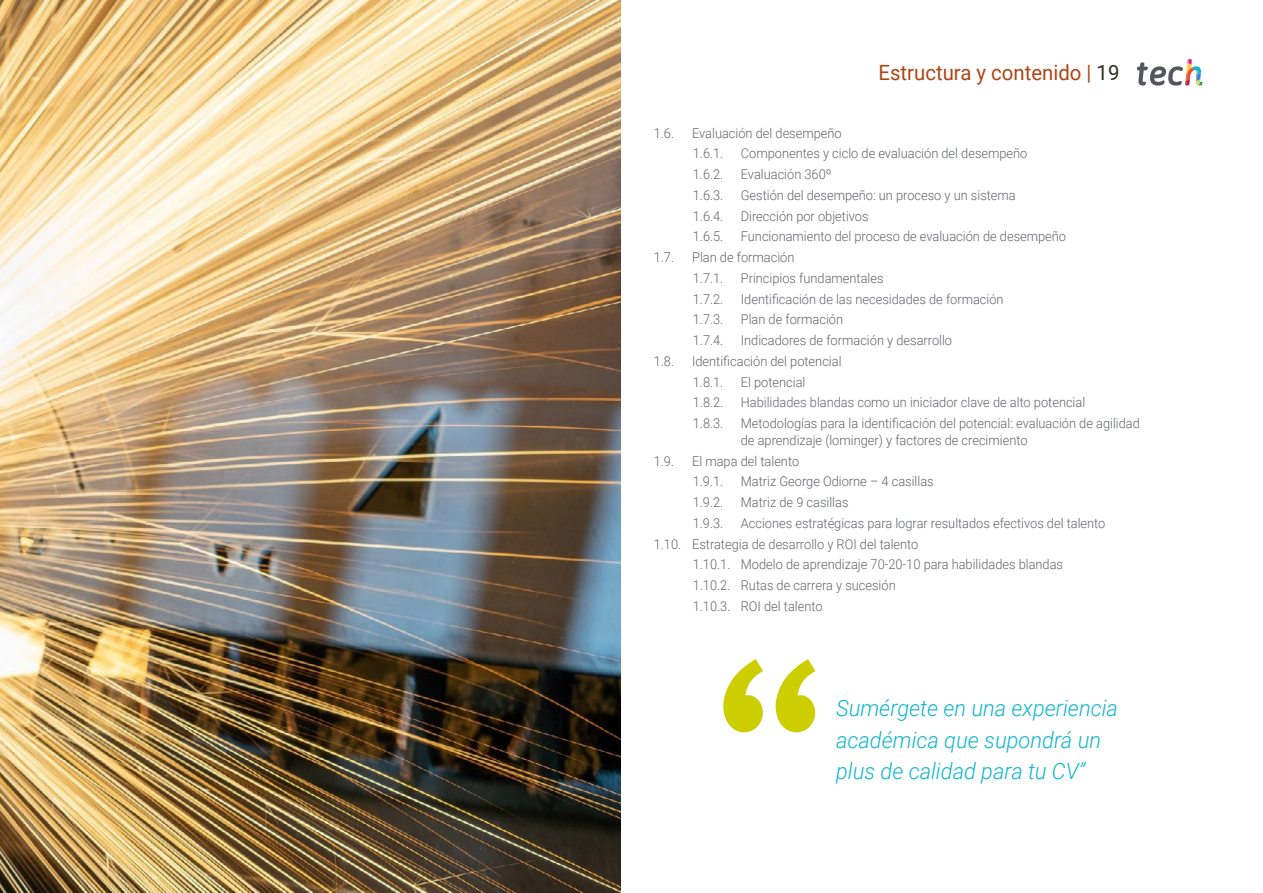
<style>
.page{position:relative;width:1263px;height:893px;background:#fff}
.page>*{position:absolute;margin:0;border:0;box-sizing:border-box;transform-origin:0 0}
.t1{font:italic 300 22.5px/31.5px "Roboto";color:#0fb6cf}
.t2{font:21px "Roboto";color:#ae4615}
.t3{font:300 13.5px/20.7px "Roboto";color:#61646a;scale:.95 1}
.s1{color:#312e20}
</style>
<div class="page">
<img style="left:0;top:0;width:621px;height:893px">
<svg style="left:1137px;top:59px;width:65px;height:27px"></svg>
<svg style="left:723px;top:659px;width:92px;height:73px"></svg>
<h2 class="t2" style="left:878px;top:57px;width:242px">Estructura y contenido | <span class="s1">19</span></h2>
<p class="t3" style="left:654px;top:122px;width:23px">1.6.</p>
<p class="t3" style="left:692px;top:122px;width:159px">Evaluación del desempeño<br>1.6.1.</p>
<p class="t3" style="left:741px;top:143px;width:303px">Componentes y ciclo de evaluación del desempeño</p>
<p class="t3" style="left:693px;top:164px;width:34px">1.6.2.</p>
<p class="t3" style="left:741px;top:164px;width:97px">Evaluación 360º</p>
<p class="t3" style="left:693px;top:184px;width:34px">1.6.3.</p>
<p class="t3" style="left:741px;top:184px;width:291px">Gestión del desempeño: un proceso y un sistema</p>
<p class="t3" style="left:693px;top:205px;width:34px">1.6.4.</p>
<p class="t3" style="left:741px;top:205px;width:136px">Dirección por objetivos</p>
<p class="t3" style="left:693px;top:226px;width:34px">1.6.5.</p>
<p class="t3" style="left:741px;top:226px;width:344px">Funcionamiento del proceso de evaluación de desempeño</p>
<p class="t3" style="left:654px;top:247px;width:23px">1.7.</p>
<p class="t3" style="left:692px;top:247px;width:109px">Plan de formación<br>1.7.1.</p>
<p class="t3" style="left:741px;top:267px;width:152px">Principios fundamentales</p>
<p class="t3" style="left:693px;top:288px;width:34px">1.7.2.</p>
<p class="t3" style="left:741px;top:288px;width:278px">Identificación de las necesidades de formación</p>
<p class="t3" style="left:693px;top:309px;width:34px">1.7.3.</p>
<p class="t3" style="left:741px;top:309px;width:109px">Plan de formación</p>
<p class="t3" style="left:693px;top:330px;width:34px">1.7.4.</p>
<p class="t3" style="left:741px;top:330px;width:224px">Indicadores de formación y desarrollo</p>
<p class="t3" style="left:654px;top:350px;width:23px">1.8.</p>
<p class="t3" style="left:692px;top:350px;width:159px">Identificación del potencial<br>1.8.1.</p>
<p class="t3" style="left:741px;top:371px;width:69px">El potencial</p>
<p class="t3" style="left:693px;top:392px;width:34px">1.8.2.</p>
<p class="t3" style="left:741px;top:392px;width:364px">Habilidades blandas como un iniciador clave de alto potencial</p>
<p class="t3" style="left:693px;top:413px;width:34px">1.8.3.</p>
<p class="t3" style="left:741px;top:415px;width:422px;line-height:16.5px">Metodologías para la identificación del potencial: evaluación de agilidad de aprendizaje (lominger) y factores de crecimiento</p>
<p class="t3" style="left:654px;top:450px;width:23px">1.9.</p>
<p class="t3" style="left:692px;top:450px;width:114px">El mapa del talento<br>1.9.1.</p>
<p class="t3" style="left:741px;top:471px;width:205px">Matriz George Odiorne – 4 casillas</p>
<p class="t3" style="left:693px;top:491px;width:34px">1.9.2.</p>
<p class="t3" style="left:741px;top:491px;width:115px">Matriz de 9 casillas</p>
<p class="t3" style="left:693px;top:512px;width:34px">1.9.3.</p>
<p class="t3" style="left:741px;top:512px;width:385px">Acciones estratégicas para lograr resultados efectivos del talento</p>
<p class="t3" style="left:654px;top:533px;width:280px">1.10. Estrategia de desarrollo y ROI del talento</p>
<p class="t3" style="left:693px;top:554px;width:391px">1.10.1. Modelo de aprendizaje 70-20-10 para habilidades blandas</p>
<p class="t3" style="left:693px;top:574px;width:215px">1.10.2. Rutas de carrera y sucesión</p>
<p class="t3" style="left:693px;top:595px;width:138px">1.10.3. ROI del talento</p>
<h1 class="t1" style="left:836px;top:692px;width:284px">Sumérgete en una experiencia académica que supondrá un plus de calidad para tu CV”</h1>
</div>
